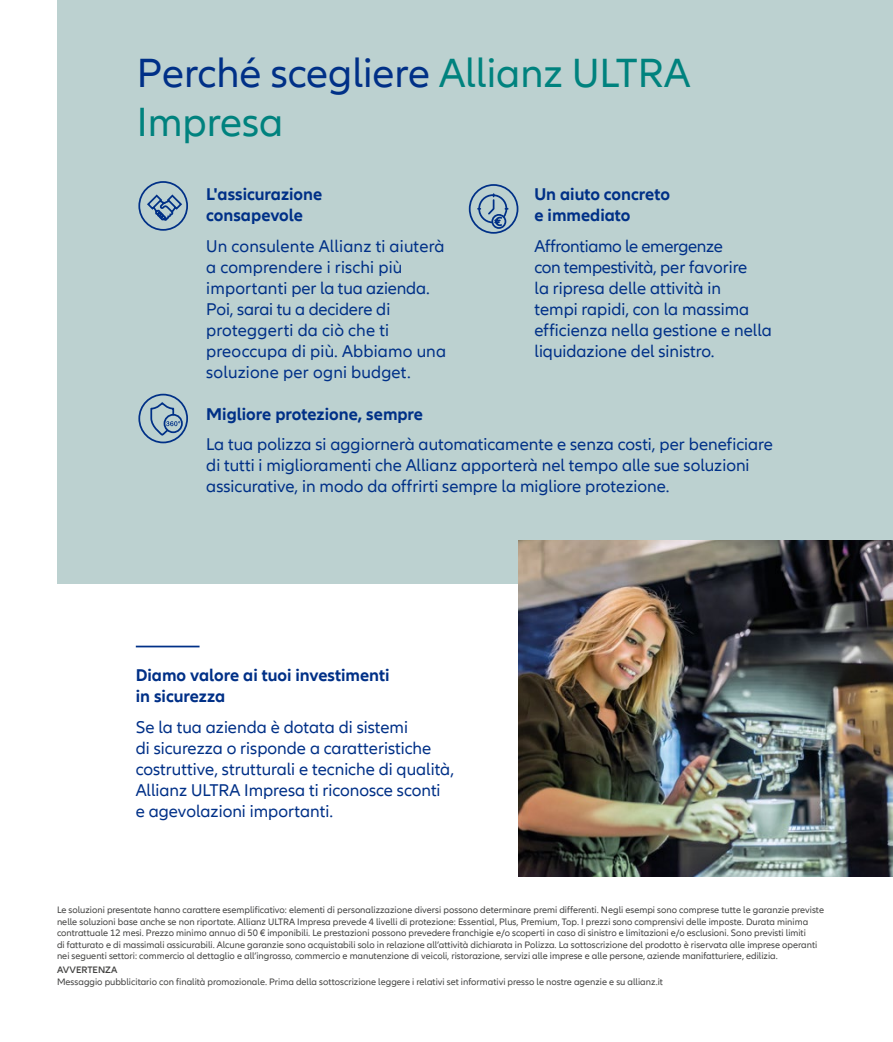
<style>
.page{position:relative;width:893px;height:1042px;background:#fff}
.page>*{position:absolute;margin:0;border:0;box-sizing:border-box;transform-origin:0 0}
.t1{font:42px/49px "Allianz Neo";color:#00827e}
.t2{font:17.5px/21px "Allianz Neo";color:#003087}
.t3{font:700 17.5px/21px "Allianz Neo";color:#003087}
.t4{font:9.62px/11.5px "Allianz Neo";color:#424241}
.t5{font:600 9.62px "Allianz Neo";color:#424241}
.s1{color:#003087}
</style>
<div class="page">
<div style="left:57px;top:0;width:836px;height:583px;background:#bcd1d0"></div>
<svg style="left:138px;top:181px;width:50px;height:50px"></svg>
<div style="left:469px;top:184px;width:49px;height:50px;border:2px solid #003087;border-radius:50%"></div>
<svg style="left:476px;top:192px;width:33px;height:38px"></svg>
<div style="left:138px;top:394px;width:50px;height:49px;border:2px solid #003087;border-radius:50%"></div>
<div style="left:164px;top:414px;width:19px;height:19px;border:2px solid #003087;border-radius:50%"></div>
<svg style="left:150px;top:403px;width:30px;height:33px"></svg>
<hr style="left:136px;top:645px;width:64px;height:2px;background:#003087">
<img style="left:518px;top:541px;width:375px;height:335px">
<h1 class="t1" style="left:137px;top:50px;width:555px"><span class="s1">Perché scegliere</span> Allianz ULTRA<br>Impresa</h1>
<h2 class="t3" style="left:206px;top:184px;width:118px">L'assicurazione consapevole</h2>
<h2 class="t2" style="left:206px;top:236px;width:241px">Un consulente Allianz ti aiuterà a comprendere i rischi più importanti per la tua azienda.<br>Poi, sarai tu a decidere di proteggerti da ciò che ti preoccupa di più. Abbiamo una soluzione per ogni budget.</h2>
<h2 class="t3" style="left:534px;top:184px;width:137px">Un aiuto concreto e immediato</h2>
<h2 class="t2" style="left:534px;top:236px;width:239px">Affrontiamo le emergenze<br>con tempestività, per favorire<br>la ripresa delle attività in<br>tempi rapidi, con la massima efficienza nella gestione e nella liquidazione del sinistro.</h2>
<h2 class="t3" style="left:206px;top:403px;width:218px">Migliore protezione, sempre</h2>
<h2 class="t2" style="left:206px;top:435px;width:568px">La tua polizza si aggiornerà automaticamente e senza costi, per beneficiare di tutti i miglioramenti che Allianz apporterà nel tempo alle sue soluzioni assicurative, in modo da offrirti sempre la migliore protezione.</h2>
<h2 class="t3" style="left:136px;top:665px;width:255px">Diamo valore ai tuoi investimenti in sicurezza</h2>
<h2 class="t2" style="left:136px;top:717px;width:320px">Se la tua azienda è dotata di sistemi<br>di sicurezza o risponde a caratteristiche costruttive, strutturali e tecniche di qualità, Allianz ULTRA Impresa ti riconosce sconti e agevolazioni importanti.</h2>
<p class="t4" style="left:57px;top:904px;width:768px">Le soluzioni presentate hanno carattere esemplificativo: elementi di personalizzazione diversi possono determinare premi differenti. Negli esempi sono comprese tutte le garanzie previste nelle soluzioni base anche se non riportate. Allianz ULTRA Impresa prevede 4 livelli di protezione: Essential, Plus, Premium, Top. I prezzi sono comprensivi delle imposte. Durata minima contrattuale 12 mesi. Prezzo minimo annuo di 50 € imponibili. Le prestazioni possono prevedere franchigie e/o scoperti in caso di sinistro e limitazioni e/o esclusioni. Sono previsti limiti<br>di fatturato e di massimali assicurabili. Alcune garanzie sono acquistabili solo in relazione all’attività dichiarata in Polizza. La sottoscrizione del prodotto è riservata alle imprese operanti nei seguenti settori: commercio al dettaglio e all’ingrosso, commercio e manutenzione di veicoli, ristorazione, servizi alle imprese e alle persone, aziende manifatturiere, edilizia.</p>
<p class="t5" style="left:57px;top:964px;width:62px">AVVERTENZA</p>
<p class="t4" style="left:57px;top:976px;width:607px">Messaggio pubblicitario con finalità promozionale. Prima della sottoscrizione leggere i relativi set informativi presso le nostre agenzie e su allianz.it</p>
</div>
